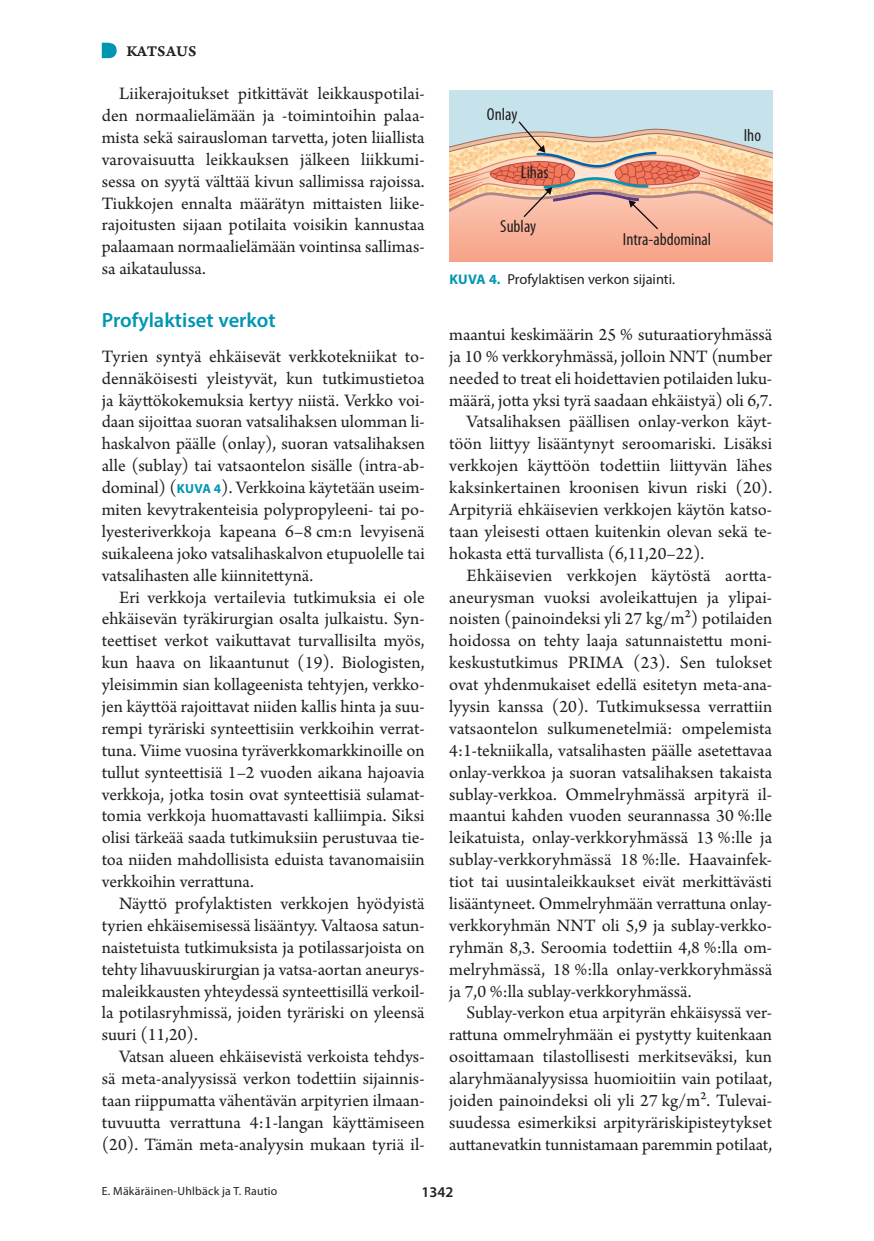
<style>
.page{position:relative;width:874px;height:1241px;background:#fff}
.page>*{position:absolute;margin:0;border:0;box-sizing:border-box;transform-origin:0 0}
.v1{font:600 20.65px "Myriad Pro";color:#0096b1}
.l_ei_sis{font:18.38px/21.9px "Arno Pro";color:#231f20;text-align:justify}
.t1{font:condensed 17.5px "Myriad Pro";color:#231f20}
.vinj{font:15.75px "Arno Pro Smbd Caption";letter-spacing:.005em;color:#231f20}
.t2{font:600 14.88px "Myriad Pro";color:#231f20}
.kt{font:14.35px "Myriad Pro";color:#231f20}
.Ala{font:11.9px "Myriad Pro";letter-spacing:.02em;color:#231f20}
.s1{font-family:"Myriad Pro";font-weight:700;font-size:13.12px;color:#0096b1}
.s2{font-weight:700;font-size:14px;color:#0096b1}
</style>
<div class="page">
<svg style="left:449px;top:91px;width:323px;height:170px"></svg>
<svg style="left:449px;top:120px;width:324px;height:112px"></svg>
<svg style="left:102px;top:43px;width:15px;height:15px"></svg>
<p class="vinj" style="left:126px;top:41px;width:71px">KATSAUS</p>
<p class="l_ei_sis" style="left:102px;top:84px;width:324px;text-indent:17px">Liikerajoitukset pitkittävät leikkauspotilai&shy;den normaalielämään ja ‑toimintoihin palaa&shy;mista sekä sairausloman tarvetta, joten liiallista varovaisuutta leikkauksen jälkeen liikkumi&shy;sessa on syytä välttää kivun sallimissa rajoissa.<br>Tiukkojen ennalta määrätyn mittaisten liike&shy;rajoitusten sijaan potilaita voisikin kannustaa palaamaan normaalielämään vointinsa sallimas&shy;sa aikataulussa.</p>
<p class="v1" style="left:102px;top:306px;width:175px">Profylaktiset verkot</p>
<p class="l_ei_sis" style="left:102px;top:346px;width:324px">Tyrien syntyä ehkäisevät verkkotekniikat to&shy;dennäköisesti yleistyvät, kun tutkimustietoa ja käyttökokemuksia kertyy niistä. Verkko voi&shy;daan sijoittaa suoran vatsalihaksen ulomman li&shy;haskalvon päälle (onlay), suoran vatsalihaksen alle (sublay) tai vatsaontelon sisälle (intra-ab&shy;dominal) (<span class="s1">KUVA 4</span>). Verkkoina käytetään useim&shy;miten kevytrakenteisia polypropyleeni- tai po&shy;lyesteriverkkoja kapeana 6–8 cm:n levyisenä suikaleena joko vatsalihaskalvon etupuolelle tai vatsalihasten alle kiinnitettynä.</p>
<p class="l_ei_sis" style="left:102px;top:587px;width:324px;text-indent:17px">Eri verkkoja vertailevia tutkimuksia ei ole ehkäisevän tyräkirurgian osalta julkaistu. Syn&shy;teettiset verkot vaikuttavat turvallisilta myös, kun haava on likaantunut (19). Biologisten, yleisimmin sian kollageenista tehtyjen, verkko&shy;jen käyttöä rajoittavat niiden kallis hinta ja suu&shy;rempi tyräriski synteettisiin verkkoihin verrat&shy;tuna. Viime vuosina tyräverkkomarkkinoille on tullut synteettisiä 1–2 vuoden aikana hajoavia verkkoja, jotka tosin ovat synteettisiä sulamat&shy;tomia verkkoja huomattavasti kalliimpia. Siksi olisi tärkeää saada tutkimuksiin perustuvaa tie&shy;toa niiden mahdollisista eduista tavanomaisiin verkkoihin verrattuna.</p>
<p class="l_ei_sis" style="left:102px;top:893px;width:324px;text-indent:17px">Näyttö profylaktisten verkkojen hyödyistä tyrien ehkäisemisessä lisääntyy. Valtaosa satun&shy;naistetuista tutkimuksista ja potilassarjoista on tehty lihavuuskirurgian ja vatsa-aortan aneurys&shy;maleikkausten yhteydessä synteettisillä verkoil&shy;la potilasryhmissä, joiden tyräriski on yleensä suuri (11,20).</p>
<p class="l_ei_sis" style="left:102px;top:1046px;width:324px;text-indent:17px">Vatsan alueen ehkäisevistä verkoista tehdys&shy;sä meta-analyysissä verkon todettiin sijainnis&shy;taan riippumatta vähentävän arpityrien ilmaan&shy;tuvuutta verrattuna 4:1-langan käyttämiseen (20). Tämän meta-analyysin mukaan tyriä il-</p>
<p class="t1" style="left:486px;top:104px;width:32px">Onlay</p>
<p class="t1" style="left:520px;top:162px;width:29px">Lihas</p>
<p class="t1" style="left:500px;top:215px;width:37px">Sublay</p>
<p class="t1" style="left:622px;top:228px;width:90px">Intra-abdominal</p>
<p class="kt" style="left:449px;top:270px;width:227px"><span class="s2">KUVA 4.</span> Profylaktisen verkon sijainti.</p>
<p class="t1" style="left:743px;top:125px;width:19px">Iho</p>
<p class="l_ei_sis" style="left:449px;top:324px;width:324px">maantui keskimäärin 25 % suturaatioryhmässä ja 10 % verkkoryhmässä, jolloin NNT (number needed to treat eli hoidettavien potilaiden luku&shy;määrä, jotta yksi tyrä saadaan ehkäistyä) oli 6,7.</p>
<p class="l_ei_sis" style="left:449px;top:412px;width:324px;text-indent:17px">Vatsalihaksen päällisen onlay-verkon käyt&shy;töön liittyy lisääntynyt seroomariski. Lisäksi verkkojen käyttöön todettiin liittyvän lähes kaksinkertainen kroonisen kivun riski (20).<br>Arpityriä ehkäisevien verkkojen käytön katso&shy;taan yleisesti ottaen kuitenkin olevan sekä te&shy;hokasta että turvallista (6,11,20–22).</p>
<p class="l_ei_sis" style="left:449px;top:565px;width:324px;text-indent:17px">Ehkäisevien verkkojen käytöstä aortta&shy;aneurysman vuoksi avoleikattujen ja ylipai&shy;noisten (painoindeksi yli 27 kg/m2) potilaiden hoidossa on tehty laaja satunnaistettu moni&shy;keskustutkimus PRIMA (23). Sen tulokset ovat yhdenmukaiset edellä esitetyn meta-ana&shy;lyysin kanssa (20). Tutkimuksessa verrattiin vatsaontelon sulkumenetelmiä: ompelemista 4:1-tekniikalla, vatsalihasten päälle asetettavaa onlay-verkkoa ja suoran vatsalihaksen takaista sublay-verkkoa. Ommelryhmässä arpityrä il&shy;maantui kahden vuoden seurannassa 30 %:lle leikatuista, onlay-verkkoryhmässä 13 %:lle ja sublay-verkkoryhmässä 18 %:lle. Haavainfek&shy;tiot tai uusintaleikkaukset eivät merkittävästi lisääntyneet. Ommelryhmään verrattuna onlay&shy;verkkoryhmän NNT oli 5,9 ja sublay-verkko&shy;ryhmän 8,3. Seroomia todettiin 4,8 %:lla om&shy;melryhmässä, 18 %:lla onlay-verkkoryhmässä ja 7,0 %:lla sublay-verkkoryhmässä.</p>
<p class="l_ei_sis" style="left:449px;top:1002px;width:324px;text-indent:17px">Sublay-verkon etua arpityrän ehkäisyssä ver&shy;rattuna ommelryhmään ei pystytty kuitenkaan osoittamaan tilastollisesti merkitseväksi, kun alaryhmäanalyysissa huomioitiin vain potilaat, joiden painoindeksi oli yli 27 kg/m2. Tulevai&shy;suudessa esimerkiksi arpityräriskipisteytykset auttanevatkin tunnistamaan paremmin potilaat,</p>
<p class="Ala" style="left:102px;top:1183px;width:177px">E. Mäkäräinen-Uhlbäck ja T. Rautio</p>
<p class="t2" style="left:421px;top:1182px;width:33px">1342</p>
</div>
